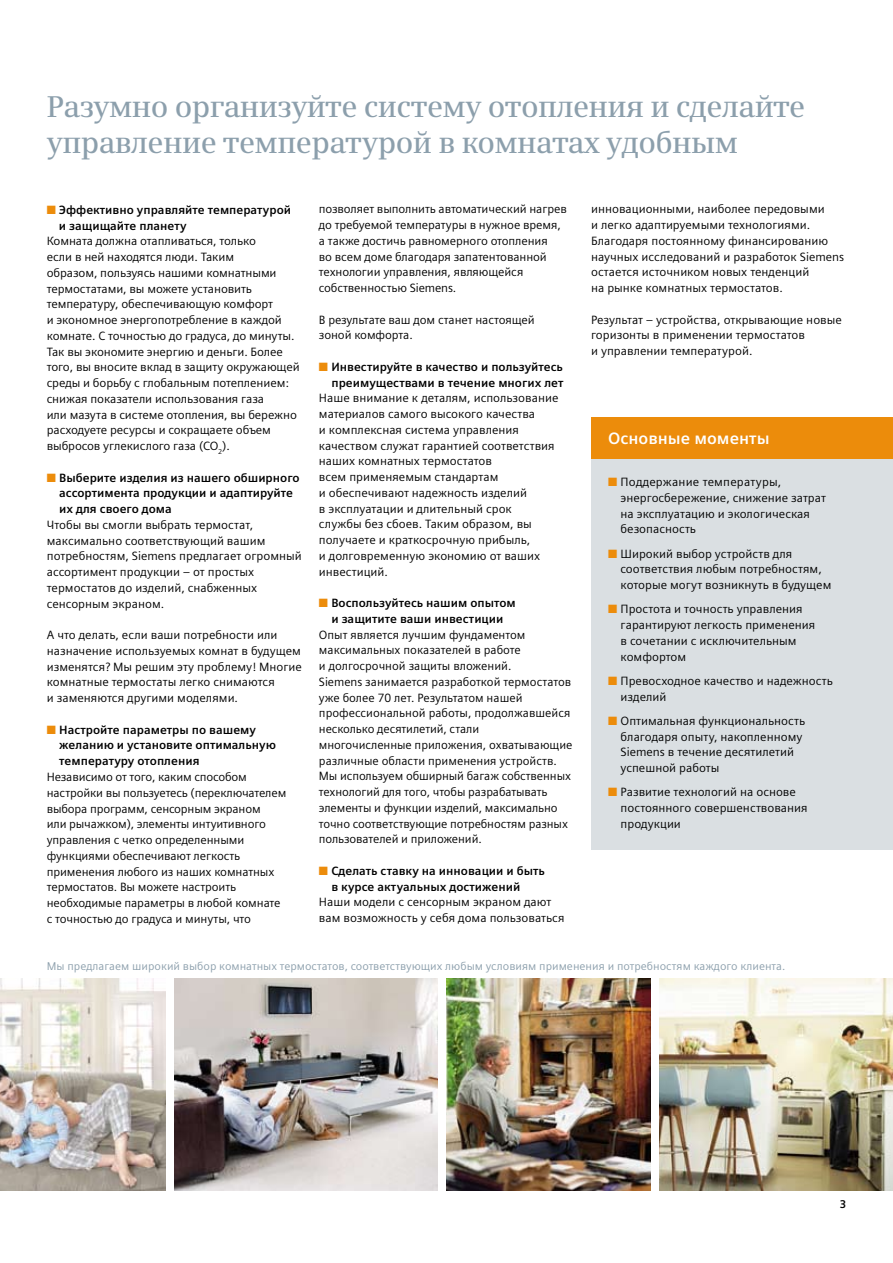
<style>
.page{position:relative;width:893px;height:1263px;background:#fff}
.page>*{position:absolute;margin:0;border:0;box-sizing:border-box;transform-origin:0 0}
.t1{font:600 30px/36px "Siemens Serif OT";letter-spacing:-.02em;color:#8c9fac}
.t2{font:700 16.5px "Siemens Sans OT";color:#fff}
.t3{font:12px/15.8px "Siemens Sans OT";color:#000}
.t4{font:700 12px/15.8px "Siemens Sans OT";color:#000}
.t5{font:11.25px "Siemens Sans OT";color:#8c9fac}
.t6{font:700 11.25px "Siemens Sans OT";color:#000}
.s1{color:#ec8c0b}
</style>
<div class="page">
<img style="left:0;top:978px;width:166px;height:213px">
<img style="left:446px;top:978px;width:205px;height:213px">
<img style="left:659px;top:978px;width:234px;height:213px">
<img style="left:174px;top:978px;width:264px;height:213px">
<div style="left:591px;top:417px;width:302px;height:42px;background:#ec8c0b"></div>
<div style="left:591px;top:459px;width:302px;height:390px;background:#dadfe2"></div>
<h1 class="t1" style="left:47px;top:88px;width:760px">Разумно организуйте систему отопления и сделайте управление температурой в комнатах удобным</h1>
<p class="t4" style="left:59px;top:202px;width:234px;text-indent:-12px"><span class="s1">■</span> Эффективно управляйте температурой и защищайте планету</p>
<p class="t3" style="left:47px;top:233px;width:255px">Комната должна отапливаться, только<br>если в ней находятся люди. Таким<br>образом, пользуясь нашими комнатными термостатами, вы можете установить температуру, обеспечивающую комфорт<br>и экономное энергопотребление в каждой комнате. С точностью до градуса, до минуты.<br>Так вы экономите энергию и деньги. Более того, вы вносите вклад в защиту окружающей среды и борьбу с глобальным потеплением: снижая показатели использования газа<br>или мазута в системе отопления, вы бережно расходуете ресурсы и сокращаете объем выбросов углекислого газа (CO<sub>2</sub>).</p>
<p class="t4" style="left:59px;top:470px;width:242px;text-indent:-12px"><span class="s1">■</span> Выберите изделия из нашего обширного ассортимента продукции и адаптируйте их для своего дома</p>
<p class="t3" style="left:47px;top:517px;width:257px">Чтобы вы смогли выбрать термостат, максимально соответствующий вашим потребностям, Siemens предлагает огромный ассортимент продукции – от простых термостатов до изделий, снабженных сенсорным экраном.</p>
<p class="t3" style="left:47px;top:627px;width:257px">А что делать, если ваши потребности или назначение используемых комнат в будущем изменятся? Мы решим эту проблему! Многие комнатные термостаты легко снимаются<br>и заменяются другими моделями.</p>
<p class="t4" style="left:59px;top:722px;width:218px;text-indent:-12px"><span class="s1">■</span> Настройте параметры по вашему желанию и установите оптимальную температуру отопления</p>
<p class="t3" style="left:47px;top:769px;width:241px">Независимо от того, каким способом настройки вы пользуетесь (переключателем выбора программ, сенсорным экраном<br>или рычажком), элементы интуитивного управления с четко определенными функциями обеспечивают легкость применения любого из наших комнатных термостатов. Вы можете настроить необходимые параметры в любой комнате с точностью до градуса и минуты, что</p>
<p class="t3" style="left:319px;top:201px;width:249px">позволяет выполнить автоматический нагрев до требуемой температуры в нужное время, а также достичь равномерного отопления<br>во всем доме благодаря запатентованной технологии управления, являющейся собственностью Siemens.</p>
<p class="t3" style="left:319px;top:312px;width:217px">В результате ваш дом станет настоящей зоной комфорта.</p>
<p class="t4" style="left:319px;top:359px;width:246px;text-align:right"><span class="s1">■</span> Инвестируйте в качество и пользуйтесь преимуществами в течение многих лет</p>
<p class="t3" style="left:319px;top:390px;width:241px">Наше внимание к деталям, использование материалов самого высокого качества<br>и комплексная система управления качеством служат гарантией соответствия наших комнатных термостатов<br>всем применяемым стандартам<br>и обеспечивают надежность изделий<br>в эксплуатации и длительный срок<br>службы без сбоев. Таким образом, вы получаете и краткосрочную прибыль,<br>и долговременную экономию от ваших инвестиций.</p>
<p class="t4" style="left:319px;top:595px;width:198px;text-align:center"><span class="s1">■</span> Воспользуйтесь нашим опытом и защитите ваши инвестиции</p>
<p class="t3" style="left:319px;top:627px;width:255px">Опыт является лучшим фундаментом максимальных показателей в работе<br>и долгосрочной защиты вложений.<br>Siemens занимается разработкой термостатов уже более 70 лет. Результатом нашей профессиональной работы, продолжавшейся несколько десятилетий, стали многочисленные приложения, охватывающие различные области применения устройств.<br>Мы используем обширный багаж собственных технологий для того, чтобы разрабатывать элементы и функции изделий, максимально точно соответствующие потребностям разных пользователей и приложений.</p>
<p class="t4" style="left:331px;top:863px;width:215px;text-indent:-12px"><span class="s1">■</span> Сделать ставку на инновации и быть в курсе актуальных достижений</p>
<p class="t3" style="left:319px;top:894px;width:247px">Наши модели с сенсорным экраном дают вам возможность у себя дома пользоваться</p>
<p class="t3" style="left:591px;top:201px;width:255px">инновационными, наиболее передовыми<br>и легко адаптируемыми технологиями.<br>Благодаря постоянному финансированию научных исследований и разработок Siemens остается источником новых тенденций<br>на рынке комнатных термостатов.</p>
<p class="t3" style="left:591px;top:312px;width:252px">Результат – устройства, открывающие новые горизонты в применении термостатов<br>и управлении температурой.</p>
<h2 class="t2" style="left:608px;top:429px;width:163px">Основные моменты</h2>
<p class="t3" style="left:621px;top:474px;width:207px;text-indent:-12px"><span class="s1">■</span> Поддержание температуры, энергосбережение, снижение затрат на эксплуатацию и экологическая безопасность</p>
<p class="t3" style="left:621px;top:546px;width:212px;text-indent:-12px"><span class="s1">■</span> Широкий выбор устройств для соответствия любым потребностям, которые могут возникнуть в будущем</p>
<p class="t3" style="left:621px;top:601px;width:196px;text-indent:-12px"><span class="s1">■</span> Простота и точность управления гарантируют легкость применения в сочетании с исключительным комфортом</p>
<p class="t3" style="left:621px;top:673px;width:214px;text-indent:-12px"><span class="s1">■</span> Превосходное качество и надежность изделий</p>
<p class="t3" style="left:621px;top:713px;width:186px;text-indent:-12px"><span class="s1">■</span> Оптимальная функциональность благодаря опыту, накопленному<br>Siemens в течение десятилетий успешной работы</p>
<p class="t3" style="left:621px;top:784px;width:189px;text-indent:-12px"><span class="s1">■</span> Развитие технологий на основе постоянного совершенствования продукции</p>
<p class="t5" style="left:47px;top:959px;width:740px">Мы предлагаем широкий выбор комнатных термостатов, соответствующих любым условиям применения и потребностям каждого клиента.</p>
<p class="t6" style="left:840px;top:1197px;width:8px">3</p>
</div>
